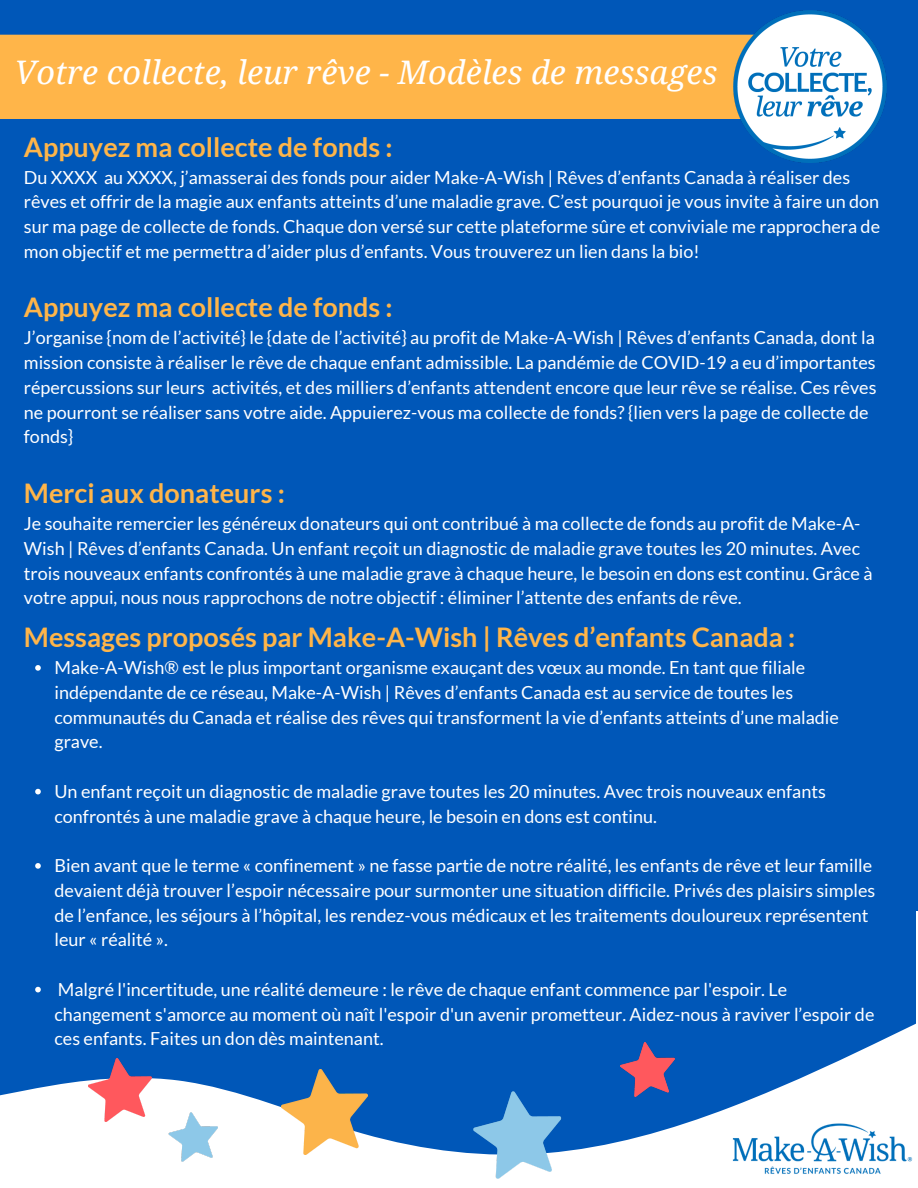
<style>
.page{position:relative;width:918px;height:1188px;background:#fff}
.page>*{position:absolute;margin:0;border:0;box-sizing:border-box;transform-origin:0 0}
.t1{font:italic 32.55px "Droid Serif";color:#fff}
.t2{font:700 27px "Lato";color:#ffb549}
.t3{font:18px/24.8px "Lato";color:#fff}
</style>
<div class="page">
<div style="left:0;top:0;width:918px;height:911px;background:#0057b8"></div>
<svg style="left:0;top:911px;width:916px;height:243px;background:#236ec1"></svg>
<img style="left:282px;top:1069px;width:85px;height:86px">
<img style="left:169px;top:1112px;width:51px;height:50px">
<img style="left:620px;top:1042px;width:54px;height:54px">
<img style="left:472px;top:1090px;width:93px;height:89px">
<img style="left:89px;top:1058px;width:62px;height:63px">
<div style="left:0;top:35px;width:733px;height:84px;background:#ffb549"></div>
<img style="left:733px;top:11px;width:153px;height:151px">
<img style="left:728px;top:1112px;width:188px;height:62px">
<svg style="left:35px;top:665px;width:6px;height:6px"></svg>
<svg style="left:35px;top:789px;width:6px;height:5px"></svg>
<svg style="left:35px;top:863px;width:6px;height:6px"></svg>
<svg style="left:35px;top:987px;width:6px;height:5px"></svg>
<h1 class="t1" style="left:15px;top:54px;width:704px">Votre collecte, leur rêve - Modèles de messages</h1>
<h2 class="t2" style="left:24px;top:130px;width:370px">Appuyez ma collecte de fonds :</h2>
<p class="t3" style="left:24px;top:164px;width:858px">Du XXXX au XXXX, j’amasserai des fonds pour aider Make-A-Wish | Rêves d’enfants Canada à réaliser des rêves et offrir de la magie aux enfants atteints d’une maladie grave. C’est pourquoi je vous invite à faire un don sur ma page de collecte de fonds. Chaque don versé sur cette plateforme sûre et conviviale me rapprochera de mon objectif et me permettra d’aider plus d’enfants. Vous trouverez un lien dans la bio!</p>
<h2 class="t2" style="left:24px;top:291px;width:370px">Appuyez ma collecte de fonds :</h2>
<p class="t3" style="left:24px;top:325px;width:854px">J’organise {nom de l’activité} le {date de l’activité} au profit de Make-A-Wish | Rêves d’enfants Canada, dont la mission consiste à réaliser le rêve de chaque enfant admissible. La pandémie de COVID-19 a eu d’importantes répercussions sur leurs activités, et des milliers d’enfants attendent encore que leur rêve se réalise. Ces rêves ne pourront se réaliser sans votre aide. Appuierez-vous ma collecte de fonds? {lien vers la page de collecte de fonds}</p>
<h2 class="t2" style="left:24px;top:476px;width:262px">Merci aux donateurs :</h2>
<p class="t3" style="left:24px;top:511px;width:850px">Je souhaite remercier les généreux donateurs qui ont contribué à ma collecte de fonds au profit de Make-A-Wish | Rêves d’enfants Canada. Un enfant reçoit un diagnostic de maladie grave toutes les 20 minutes. Avec trois nouveaux enfants confrontés à une maladie grave à chaque heure, le besoin en dons est continu. Grâce à votre appui, nous nous rapprochons de notre objectif : éliminer l’attente des enfants de rêve.</p>
<h2 class="t2" style="left:24px;top:620px;width:773px">Messages proposés par Make-A-Wish | Rêves d’enfants Canada :</h2>
<p class="t3" style="left:55px;top:655px;width:786px">Make-A-Wish® est le plus important organisme exauçant des vœux au monde. En tant que filiale indépendante de ce réseau, Make-A-Wish | Rêves d’enfants Canada est au service de toutes les communautés du Canada et réalise des rêves qui transforment la vie d’enfants atteints d’une maladie grave.</p>
<p class="t3" style="left:55px;top:778px;width:773px">Un enfant reçoit un diagnostic de maladie grave toutes les 20 minutes. Avec trois nouveaux enfants confrontés à une maladie grave à chaque heure, le besoin en dons est continu.</p>
<p class="t3" style="left:55px;top:853px;width:822px">Bien avant que le terme « confinement » ne fasse partie de notre réalité, les enfants de rêve et leur famille devaient déjà trouver l’espoir nécessaire pour surmonter une situation difficile. Privés des plaisirs simples de l’enfance, les séjours à l’hôpital, les rendez-vous médicaux et les traitements douloureux représentent leur « réalité ».</p>
<p class="t3" style="left:55px;top:976px;width:821px">Malgré l'incertitude, une réalité demeure : le rêve de chaque enfant commence par l'espoir. Le changement s'amorce au moment où naît l'espoir d'un avenir prometteur. Aidez-nous à raviver l’espoir de ces enfants. Faites un don dès maintenant.</p>
</div>
